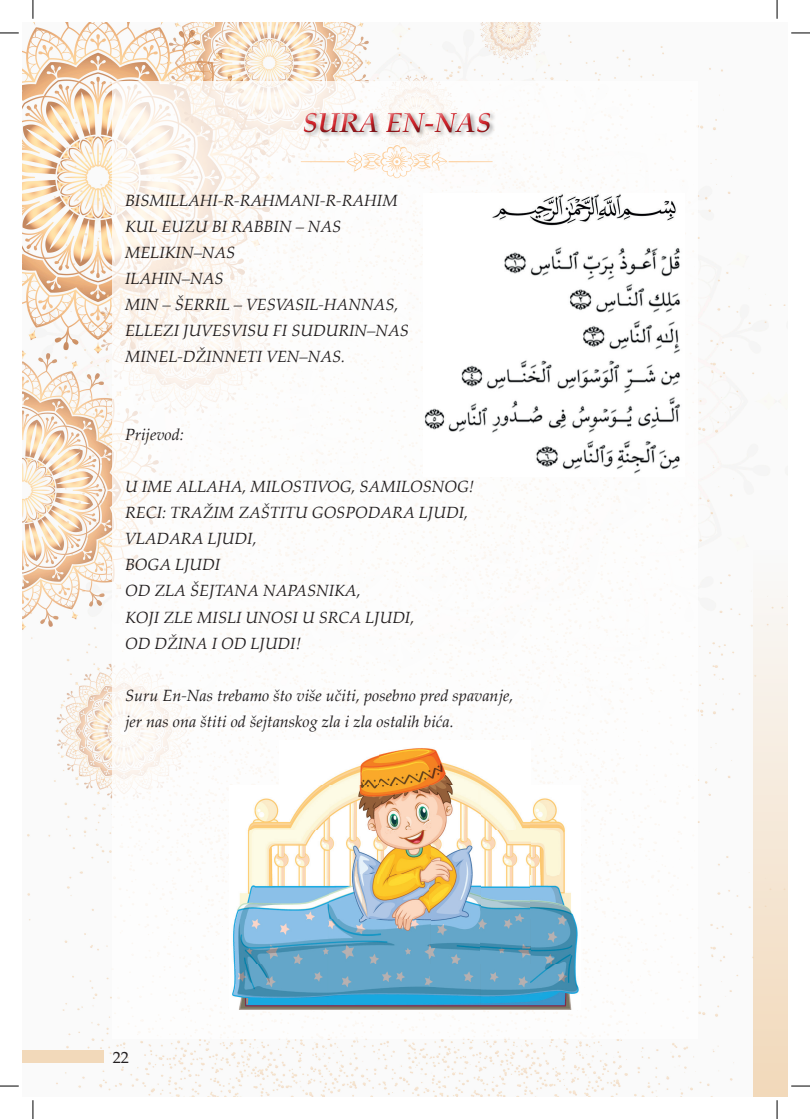
<style>
.page{position:relative;width:810px;height:1119px;background:#fff}
.page>*{position:absolute;margin:0;border:0;box-sizing:border-box;transform-origin:0 0}
.t1{font:italic 700 27.5px "Palatino Linotype";color:#d1232a}
.t2{font:italic 16.25px/26px "Palatino Linotype";color:#231f20}
.t3{font:16.25px "Palatino Linotype";color:#231f20}
</style>
<div class="page">
<img style="left:22px;top:22px;width:766px;height:1074px">
<div style="left:22px;top:1050px;width:82px;height:12px;background:#f2d9ba"></div>
<div style="left:753px;top:550px;width:35px;height:546px;background:linear-gradient(to bottom,#f9f9f9,#f2d9ba)"></div>
<div style="left:113px;top:81px;width:585px;height:956px;background:#fff"></div>
<img style="left:424px;top:194px;width:256px;height:280px">
<div style="left:295px;top:103px;width:203px;height:34px;background:#fff;opacity:.75"></div>
<div style="left:296px;top:107px;width:203px;height:34px;background:#231f20;opacity:.75"></div>
<svg style="left:301px;top:145px;width:192px;height:33px"></svg>
<img style="left:322px;top:748px;width:158px;height:37px">
<img style="left:480px;top:777px;width:50px;height:232px">
<img style="left:232px;top:785px;width:248px;height:224px">
<img style="left:530px;top:798px;width:49px;height:211px">
<svg style="left:0;top:32px;width:19px;height:2px"></svg>
<svg style="left:791px;top:32px;width:19px;height:2px"></svg>
<svg style="left:0;top:1085px;width:19px;height:1px"></svg>
<svg style="left:791px;top:1085px;width:19px;height:1px"></svg>
<svg style="left:32px;top:0;width:2px;height:19px"></svg>
<svg style="left:32px;top:1100px;width:2px;height:18px"></svg>
<svg style="left:776px;top:0;width:2px;height:19px"></svg>
<svg style="left:776px;top:1100px;width:2px;height:18px"></svg>
<h1 class="t1" style="left:302px;top:103px;width:190px">SURA EN-NAS</h1>
<p class="t2" style="left:125px;top:186px;width:285px">BISMILLAHI-R-RAHMANI-R-RAHIM<br>KUL EUZU BI RABBIN – NAS<br>MELIKIN–NAS<br>ILAHIN–NAS<br>MIN – ŠERRIL – VESVASIL-HANNAS,<br>ELLEZI JUVESVISU FI SUDURIN–NAS<br>MINEL-DŽINNETI VEN–NAS.</p>
<p class="t2" style="left:125px;top:421px;width:60px">Prĳevod:</p>
<p class="t2" style="left:125px;top:473px;width:351px">U IME ALLAHA, MILOSTIVOG, SAMILOSNOG!<br>RECI: TRAŽIM ZAŠTITU GOSPODARA LJUDI,<br>VLADARA LJUDI,<br>BOGA LJUDI<br>OD ZLA ŠEJTANA NAPASNIKA,<br>KOJI ZLE MISLI UNOSI U SRCA LJUDI,<br>OD DŽINA I OD LJUDI!</p>
<p class="t2" style="left:125px;top:681px;width:390px">Suru En-Nas trebamo što više učiti, posebno pred spavanje, jer nas ona štiti od šejtanskog zla i zla ostalih bića.</p>
<p class="t3" style="left:113px;top:1045px;width:18px">22</p>
</div>
